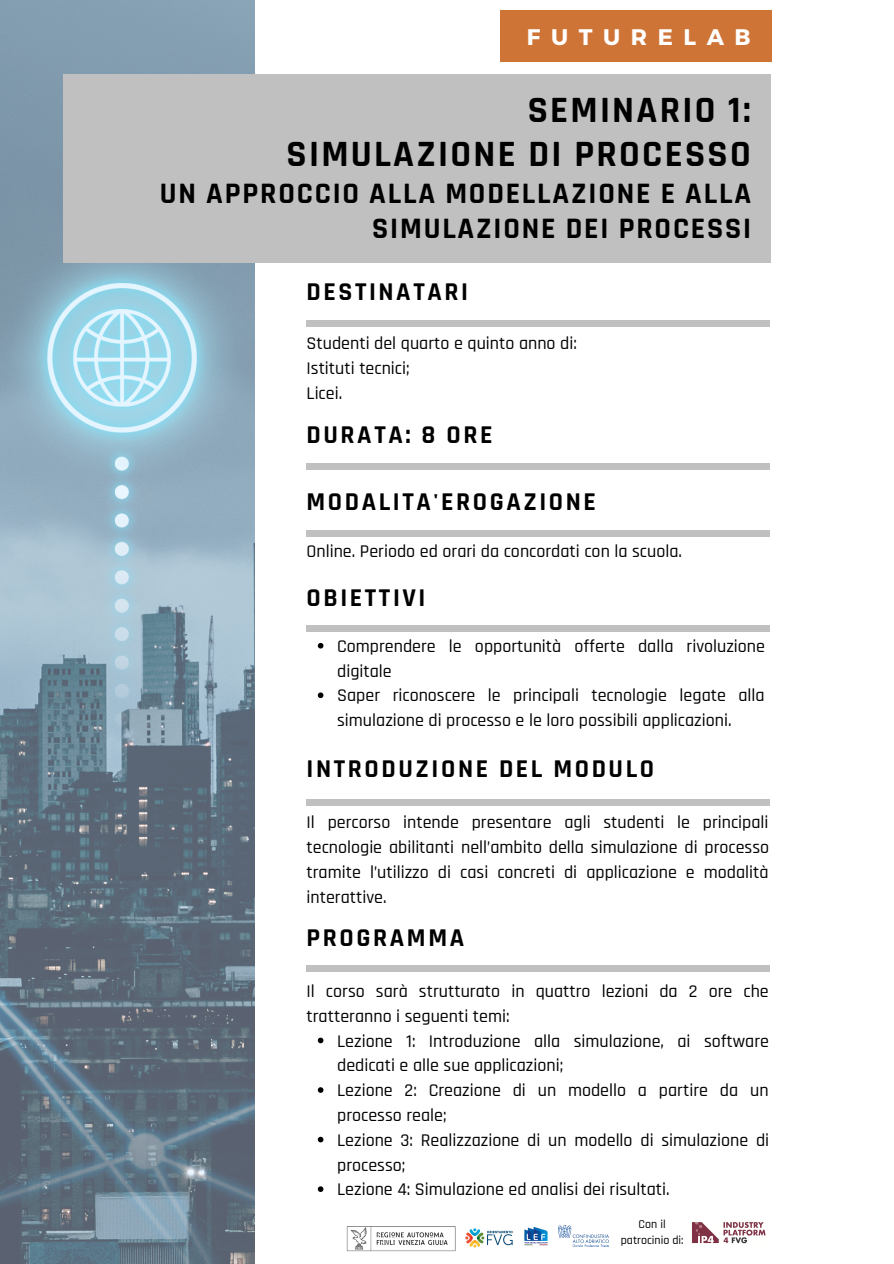
<style>
.page{position:relative;width:894px;height:1264px;background:#fff}
.page>*{position:absolute;margin:0;border:0;box-sizing:border-box;transform-origin:0 0}
.t1{font:700 37.5px "Rajdhani";letter-spacing:.06em;color:#000}
.t2{font:700 30px/35px "Rajdhani";letter-spacing:.06em;color:#000;text-align:right}
.t3{font:700 25.95px "Rajdhani";letter-spacing:.1em;color:#000}
.t4{font:700 22.5px "Montserrat";letter-spacing:.47em;color:#fff}
.t5{font:500 18px/24.8px "Rajdhani";color:#000}
.t6{font:500 12px/16px "Rajdhani";color:#000;text-align:center}
</style>
<div class="page">
<div style="left:306px;top:320px;width:463px;height:6px;background:#c0c0c0"></div>
<div style="left:306px;top:463px;width:463px;height:7px;background:#c0c0c0"></div>
<div style="left:306px;top:798px;width:463px;height:7px;background:#c0c0c0"></div>
<img style="left:0;top:0;width:255px;height:1263px">
<div style="left:63px;top:74px;width:707px;height:188px;background:#c0c0c0"></div>
<img style="left:465px;top:1228px;width:48px;height:20px">
<img style="left:346px;top:1226px;width:109px;height:24px">
<div style="left:500px;top:10px;width:271px;height:52px;background:#cf7437"></div>
<div style="left:306px;top:530px;width:463px;height:6px;background:#c0c0c0"></div>
<div style="left:306px;top:625px;width:463px;height:7px;background:#c0c0c0"></div>
<img style="left:558px;top:1225px;width:50px;height:21px">
<img style="left:524px;top:1226px;width:24px;height:20px">
<img style="left:692px;top:1222px;width:74px;height:22px">
<svg style="left:318px;top:643px;width:5px;height:5px"></svg>
<svg style="left:318px;top:692px;width:5px;height:6px"></svg>
<svg style="left:318px;top:1037px;width:5px;height:6px"></svg>
<svg style="left:318px;top:1087px;width:5px;height:5px"></svg>
<svg style="left:318px;top:1136px;width:5px;height:6px"></svg>
<svg style="left:318px;top:1186px;width:5px;height:5px"></svg>
<div style="left:306px;top:965px;width:463px;height:7px;background:#c0c0c0"></div>
<p class="t4" style="left:526px;top:22px;width:225px">FUTURELAB</p>
<p class="t1" style="left:527px;top:87px;width:224px">SEMINARIO 1:</p>
<p class="t1" style="left:286px;top:131px;width:465px">SIMULAZIONE DI PROCESSO</p>
<p class="t2" style="left:160px;top:177px;width:592px">UN APPROCCIO ALLA MODELLAZIONE E ALLA<br>SIMULAZIONE DEI PROCESSI</p>
<p class="t3" style="left:306px;top:276px;width:163px">DESTINATARI</p>
<p class="t5" style="left:306px;top:331px;width:272px">Studenti del quarto e quinto anno di:</p>
<p class="t5" style="left:306px;top:356px;width:104px">Istituti tecnici;</p>
<p class="t5" style="left:306px;top:381px;width:37px">Licei.</p>
<p class="t3" style="left:306px;top:418px;width:187px">DURATA: 8 ORE</p>
<p class="t3" style="left:306px;top:486px;width:291px">MODALITA'EROGAZIONE</p>
<p class="t5" style="left:306px;top:540px;width:377px">Online. Periodo ed orari da concordati con la scuola.</p>
<p class="t3" style="left:306px;top:582px;width:120px">OBIETTIVI</p>
<p class="t5" style="left:337px;top:634px;width:429px">Comprendere le opportunità offerte dalla rivoluzione digitale</p>
<p class="t5" style="left:337px;top:684px;width:429px">Saper riconoscere le principali tecnologie legate alla simulazione di processo e le loro possibili applicazioni.</p>
<p class="t3" style="left:306px;top:753px;width:349px">INTRODUZIONE DEL MODULO</p>
<p class="t5" style="left:306px;top:810px;width:464px;text-align:justify">Il percorso intende presentare agli studenti le principali tecnologie abilitanti nell’ambito della simulazione di processo tramite l’utilizzo di casi concreti di applicazione e modalità interattive.</p>
<p class="t3" style="left:306px;top:921px;width:159px">PROGRAMMA</p>
<p class="t5" style="left:306px;top:979px;width:463px">Il corso sarà strutturato in quattro lezioni da 2 ore che tratteranno i seguenti temi:</p>
<p class="t5" style="left:337px;top:1029px;width:433px">Lezione 1: Introduzione alla simulazione, ai software dedicati e alle sue applicazioni;</p>
<p class="t5" style="left:337px;top:1078px;width:433px">Lezione 2: Creazione di un modello a partire da un processo reale;</p>
<p class="t5" style="left:337px;top:1128px;width:433px">Lezione 3: Realizzazione di un modello di simulazione di processo;</p>
<p class="t5" style="left:337px;top:1177px;width:334px">Lezione 4: Simulazione ed analisi dei risultati.</p>
<p class="t6" style="left:620px;top:1216px;width:64px">Con il patrocinio di:</p>
</div>
